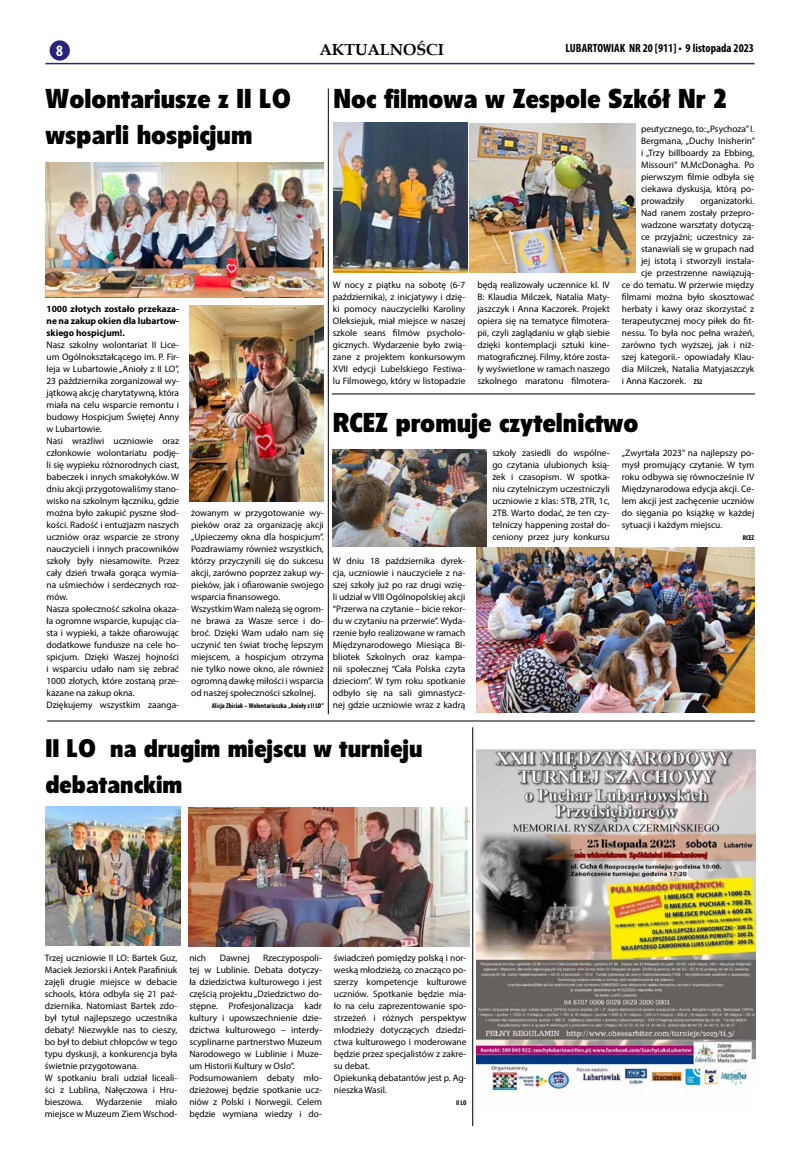
<style>
.page{position:relative;width:794px;height:1163px;background:#fff}
.page>*{position:absolute;margin:0;border:0;box-sizing:border-box;transform-origin:0 0}
.t1{font:26.3px/36px "EFN Olivea OT";color:#000;scale:1.08 1}
.t2{font:24.5px/36px "EFN Olivea OT";color:#000;scale:1.08 1}
.t3{font:700 16px "Book Antiqua";color:#000}
.t4{font:700 condensed 16px "Myriad Pro";color:#fff}
.t5{font:700 condensed 12px "Myriad Pro";color:#000}
.t6{font:9.4px/12px "Myriad Pro";color:#000;text-align:justify}
.t7{font:700 9.4px/12px "Myriad Pro";color:#000;text-align:justify}
.t8{font:700 condensed 7px "Myriad Pro";color:#000}
.s1{font-weight:700;font-stretch:condensed;font-size:7px}
</style>
<div class="page">
<div style="left:50px;top:40px;width:20px;height:21px;background:#26247b;border-radius:50%"></div>
<hr style="left:45px;top:63px;width:709px;height:1px;background:#26247b">
<img style="left:46px;top:163px;width:277px;height:134px">
<img style="left:332px;top:449px;width:154px;height:97px">
<hr style="left:328px;top:88px;width:1px;height:626px;background:#000">
<hr style="left:332px;top:393px;width:423px;height:1px;background:#000">
<hr style="left:47px;top:720px;width:708px;height:1px;background:#000">
<img style="left:189px;top:306px;width:134px;height:195px">
<img style="left:470px;top:124px;width:165px;height:148px">
<img style="left:333px;top:123px;width:134px;height:150px">
<img style="left:476px;top:547px;width:278px;height:165px">
<img style="left:46px;top:806px;width:135px;height:139px">
<img style="left:189px;top:807px;width:280px;height:138px">
<hr style="left:472px;top:727px;width:1px;height:398px;background:#000">
<img style="left:476px;top:749px;width:279px;height:345px">
<h3 class="t4" style="left:56px;top:40px;width:8px">8</h3>
<h3 class="t3" style="left:319px;top:38px;width:126px">AKTUALNOŚCI</h3>
<h1 class="t1" style="left:45px;top:80px;width:229px">Wolontariusze z II LO wsparli hospicjum</h1>
<p class="t5" style="left:565px;top:41px;width:190px">LUBARTOWIAK NR 20 [911] • 9 listopada 2023</p>
<h1 class="t1" style="left:333px;top:80px;width:366px">Noc filmowa w Zespole Szkół Nr 2</h1>
<p class="t6" style="left:641px;top:123px;width:116px">peutycznego, to: „Psychoza” I.<br>Bergmana, „Duchy Inisherin” i „Trzy billboardy za Ebbing, Missouri” M.McDonagha. Po pierwszym filmie odbyła się ciekawa dyskusja, którą po&shy;prowadziły</p>
<p class="t6" style="left:700px;top:195px;width:55px">organizatorki.</p>
<p class="t6" style="left:641px;top:207px;width:115px">Nad ranem zostały przepro-</p>
<p class="t6" style="left:641px;top:219px;width:115px">wadzone warsztaty dotyczą-</p>
<p class="t6" style="left:641px;top:231px;width:115px">ce przyjaźni; uczestnicy za-</p>
<p class="t6" style="left:641px;top:243px;width:115px">stanawiali się w grupach nad</p>
<p class="t6" style="left:641px;top:255px;width:115px">jej istotą i stworzyli instala-</p>
<p class="t6" style="left:641px;top:267px;width:115px">cje przestrzenne nawiązują-</p>
<p class="t6" style="left:622px;top:279px;width:134px">ce do tematu. W przerwie między</p>
<p class="t6" style="left:622px;top:291px;width:134px">filmami można było skosztować</p>
<p class="t6" style="left:622px;top:303px;width:134px">herbaty i kawy oraz skorzystać z</p>
<p class="t6" style="left:622px;top:315px;width:134px">terapeutycznej mocy piłek do fit-</p>
<p class="t6" style="left:622px;top:327px;width:134px">nessu. To była noc pełna wrażeń,</p>
<p class="t6" style="left:622px;top:339px;width:134px">zarówno tych wyższej, jak i niż-</p>
<p class="t6" style="left:622px;top:351px;width:134px">szej kategorii.- opowiadały Klau-</p>
<p class="t6" style="left:622px;top:363px;width:134px">dia Milczek, Natalia Matyjaszczyk</p>
<p class="t6" style="left:622px;top:375px;width:82px">i Anna Kaczorek. <span class="s1">ZS2</span></p>
<p class="t6" style="left:333px;top:279px;width:134px">W nocy z piątku na sobotę (6-7 października), z inicjatywy i dzię&shy;ki pomocy nauczycielki Karoliny Oleksiejuk, miał miejsce w naszej szkole seans filmów psycholo&shy;gicznych. Wydarzenie było zwią&shy;zane z projektem konkursowym XVII edycji Lubelskiego Festiwa&shy;lu Filmowego, który w listopadzie</p>
<p class="t6" style="left:477px;top:279px;width:134px">będą realizowały uczennice kl. IV B: Klaudia Milczek, Natalia Maty&shy;jaszczyk i Anna Kaczorek. Projekt opiera się na tematyce filmotera&shy;pii, czyli zaglądaniu w głąb siebie dzięki kontemplacji sztuki kine&shy;matograficznej. Filmy, które zosta&shy;ły wyświetlone w ramach naszego szkolnego maratonu filmotera-</p>
<p class="t7" style="left:46px;top:303px;width:134px">1000 złotych zostało przekaza&shy;ne na zakup okien dla lubartow&shy;skiego hospicjum!.</p>
<p class="t6" style="left:46px;top:339px;width:134px;text-align:left">Nasz szkolny wolontariat II Lice&shy;um Ogólnokształcącego im. P. Fir&shy;leja w Lubartowie „Anioły z II LO”,<br>23 października zorganizował wy&shy;jątkową akcję charytatywną, która miała na celu wsparcie remontu i budowy Hospicjum Świętej Anny w Lubartowie.<br>Nasi wrażliwi uczniowie oraz członkowie wolontariatu podję&shy;li się wypieku różnorodnych ciast, babeczek i innych smakołyków. W dniu akcji przygotowaliśmy stano&shy;wisko na szkolnym łączniku, gdzie można było zakupić pyszne słod&shy;kości. Radość i entuzjazm naszych uczniów oraz wsparcie ze strony nauczycieli i innych pracowników szkoły były niesamowite. Przez cały dzień trwała gorąca wymia&shy;na uśmiechów i serdecznych roz&shy;mów.<br>Nasza społeczność szkolna okaza&shy;ła ogromne wsparcie, kupując cia&shy;sta i wypieki, a także ofiarowując dodatkowe fundusze na cele ho&shy;spicjum. Dzięki Waszej hojności i wsparciu udało nam się zebrać<br>1000 złotych, które zostaną prze&shy;kazane na zakup okna.<br>Dziękujemy wszystkim zaanga-</p>
<h1 class="t1" style="left:333px;top:404px;width:284px">RCEZ promuje czytelnictwo</h1>
<p class="t6" style="left:492px;top:447px;width:119px">szkoły zasiedli do wspólne&shy;go czytania ulubionych ksią&shy;żek i czasopism. W spotka&shy;niu czytelniczym uczestniczyli uczniowie z klas: 5TB, 2TR, 1c, 2TB. Warto dodać, że ten czy&shy;telniczy happening został do&shy;ceniony przez jury konkursu</p>
<p class="t6" style="left:622px;top:447px;width:134px">„Zwyrtała 2023” na najlepszy po&shy;mysł promujący czytanie. W tym roku odbywa się równocześnie IV Międzynarodowa edycja akcji. Ce&shy;lem akcji jest zachęcenie uczniów do sięgania po książkę w każdej sytuacji i każdym miejscu.</p>
<p class="t6" style="left:191px;top:507px;width:134px;text-align:left">żowanym w przygotowanie wy&shy;pieków oraz za organizację akcji „Upieczemy okna dla hospicjum”.<br>Pozdrawiamy również wszystkich, którzy przyczynili się do sukcesu akcji, zarówno poprzez zakup wy&shy;pieków, jak i ofiarowanie swojego wsparcia finansowego.<br>Wszystkim Wam należą się ogrom&shy;ne brawa za Wasze serce i do&shy;broć. Dzięki Wam udało nam się uczynić ten świat trochę lepszym miejscem, a hospicjum otrzyma nie tylko nowe okno, ale również ogromną dawkę miłości i wsparcia od naszej społeczności szkolnej.</p>
<p class="t8" style="left:212px;top:701px;width:114px">Alicja Zbiciak – Wolontariuszka „Anioły z II LO”</p>
<p class="t8" style="left:742px;top:533px;width:13px">RCEZ</p>
<p class="t6" style="left:333px;top:555px;width:134px">W dniu 18 października dyrek&shy;cja, uczniowie i nauczyciele z na&shy;szej szkoły już po raz drugi wzię&shy;li udział w VIII Ogólnopolskiej akcji “Przerwa na czytanie – bicie rekor&shy;du w czytaniu na przerwie”. Wyda&shy;rzenie było realizowane w ramach Międzynarodowego Miesiąca Bi&shy;bliotek Szkolnych oraz kampa&shy;nii społecznej “Cała Polska czyta dzieciom”. W tym roku spotkanie odbyło się na sali gimnastycz&shy;nej gdzie uczniowie wraz z kadrą</p>
<h2 class="t2" style="left:45px;top:729px;width:351px">II LO na drugim miejscu w turnieju debatanckim</h2>
<p class="t6" style="left:45px;top:951px;width:134px;text-align:left">Trzej uczniowie II LO: Bartek Guz,<br>Maciek Jeziorski i Antek Parafiniuk zajęli drugie miejsce w debacie schools, która odbyła się 21 paź&shy;dziernika. Natomiast Bartek zdo&shy;był tytuł najlepszego uczestnika debaty! Niezwykle nas to cieszy, bo był to debiut chłopców w tego typu dyskusji, a konkurencja była świetnie przygotowana.<br>W spotkaniu brali udział liceali&shy;ści z Lublina, Nałęczowa i Hru&shy;bieszowa.</p>
<p class="t6" style="left:45px;top:1095px;width:134px;text-align:right">miało<br>miejsce w Muzeum Ziem Wschod-</p>
<p class="t6" style="left:96px;top:1095px;width:48px">Wydarzenie</p>
<p class="t6" style="left:189px;top:951px;width:134px;text-align:left;text-indent:74px">Rzeczypospoli&shy;tej w Lublinie. Debata dotyczy&shy;ła dziedzictwa kulturowego i jest częścią projektu „Dziedzictwo do&shy;stępne. Profesjonalizacja kadr kultury i upowszechnienie dzie&shy;dzictwa kulturowego – interdy&shy;scyplinarne partnerstwo Muzeum<br>Narodowego w Lublinie i Muze&shy;um Historii Kultury w Oslo”.<br>Podsumowaniem debaty mło&shy;dzieżowej będzie spotkanie ucz&shy;niów z Polski i Norwegii. Celem będzie wymiana wiedzy i do-</p>
<p class="t6" style="left:334px;top:951px;width:134px;text-align:left">świadczeń pomiędzy polską i nor&shy;weską młodzieżą, co znacząco po&shy;szerzy kompetencje kulturowe uczniów. Spotkanie będzie mia&shy;ło na celu zaprezentowanie spo&shy;strzeżeń i różnych perspektyw młodzieży dotyczących dziedzi&shy;ctwa kulturowego i moderowane będzie przez specjalistów z zakre&shy;su debat.<br>Opiekunką debatantów jest p. Ag&shy;nieszka Wasil.</p>
<p class="t6" style="left:189px;top:951px;width:18px">nich</p>
<p class="t6" style="left:220px;top:951px;width:31px">Dawnej</p>
<p class="t8" style="left:456px;top:1097px;width:12px">II LO</p>
</div>
